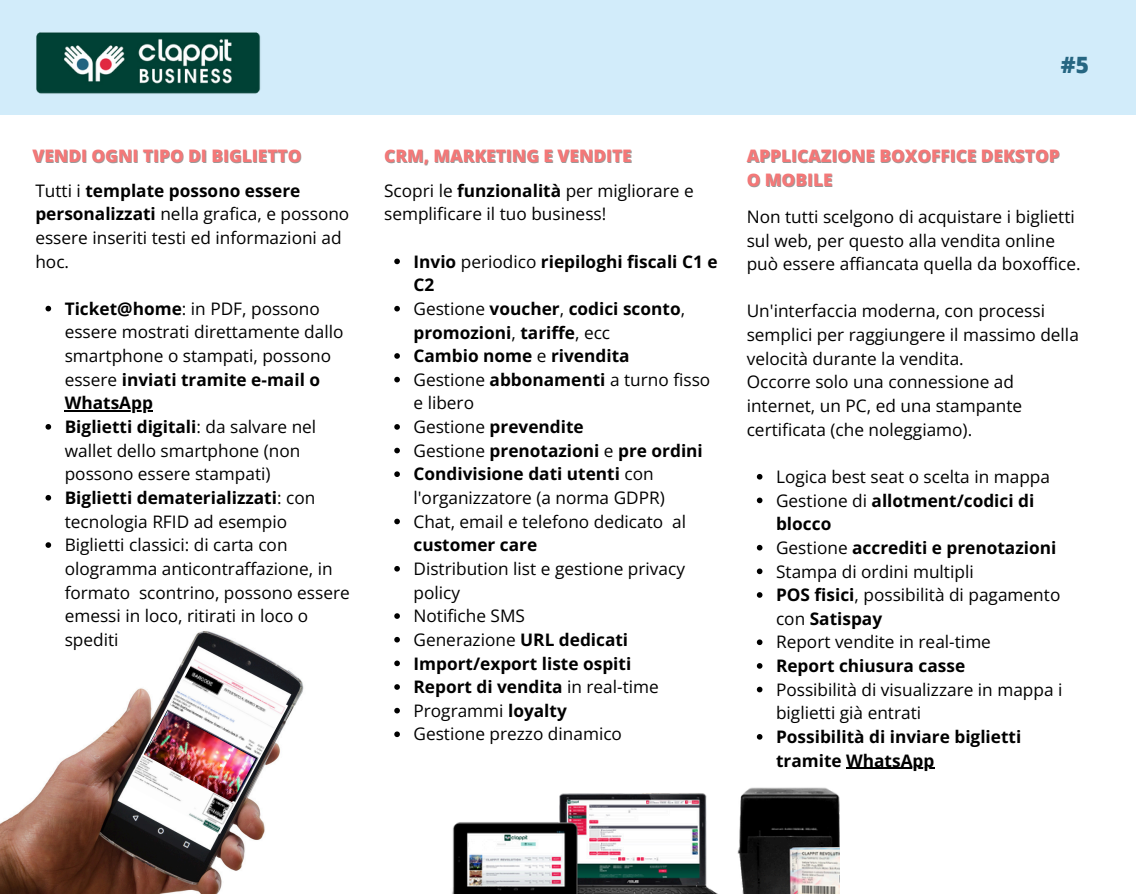
<style>
.page{position:relative;width:1136px;height:894px;background:#fff}
.page>*{position:absolute;margin:0;border:0;box-sizing:border-box;transform-origin:0 0}
.t1{font:800 22.5px "Open Sans";color:#266682}
.t2{font:17.25px/23.7px "Open Sans";color:#000}
.t3{font:700 17.25px/23.7px "Open Sans";color:#000}
.t4{font:800 17.25px "Open Sans";color:#f47878}
.s1{font-weight:700}
.s2{font-weight:400}
</style>
<div class="page">
<img style="left:0;top:618px;width:400px;height:275px">
<img style="left:127px;top:656px;width:161px;height:177px">
<img style="left:144px;top:710px;width:111px;height:92px">
<img style="left:349px;top:740px;width:489px;height:153px">
<div style="left:0;top:0;width:1135px;height:114px;background:#d2ecfa"></div>
<img style="left:36px;top:32px;width:225px;height:62px">
<svg style="left:394px;top:258px;width:6px;height:6px"></svg>
<svg style="left:394px;top:306px;width:6px;height:5px"></svg>
<svg style="left:394px;top:353px;width:6px;height:5px"></svg>
<svg style="left:394px;top:376px;width:6px;height:6px"></svg>
<svg style="left:394px;top:424px;width:6px;height:5px"></svg>
<svg style="left:394px;top:447px;width:6px;height:6px"></svg>
<svg style="left:394px;top:471px;width:6px;height:6px"></svg>
<svg style="left:394px;top:518px;width:6px;height:6px"></svg>
<svg style="left:394px;top:566px;width:6px;height:5px"></svg>
<svg style="left:394px;top:613px;width:6px;height:5px"></svg>
<svg style="left:394px;top:636px;width:6px;height:6px"></svg>
<svg style="left:394px;top:660px;width:6px;height:6px"></svg>
<svg style="left:394px;top:684px;width:6px;height:5px"></svg>
<svg style="left:394px;top:707px;width:6px;height:6px"></svg>
<svg style="left:394px;top:731px;width:6px;height:5px"></svg>
<svg style="left:756px;top:474px;width:6px;height:5px"></svg>
<svg style="left:756px;top:497px;width:6px;height:6px"></svg>
<svg style="left:756px;top:544px;width:6px;height:6px"></svg>
<svg style="left:756px;top:568px;width:6px;height:6px"></svg>
<svg style="left:756px;top:592px;width:6px;height:5px"></svg>
<svg style="left:756px;top:639px;width:6px;height:6px"></svg>
<svg style="left:756px;top:663px;width:6px;height:5px"></svg>
<svg style="left:756px;top:686px;width:6px;height:6px"></svg>
<svg style="left:756px;top:734px;width:6px;height:5px"></svg>
<hr style="left:846px;top:767px;width:88px;height:1px;background:#000">
<svg style="left:45px;top:306px;width:6px;height:5px"></svg>
<hr style="left:65px;top:410px;width:88px;height:1px;background:#000">
<svg style="left:45px;top:424px;width:6px;height:5px"></svg>
<svg style="left:45px;top:495px;width:6px;height:5px"></svg>
<svg style="left:45px;top:542px;width:6px;height:5px"></svg>
<p class="t4" style="left:32px;top:144px;width:270px">VENDI OGNI TIPO DI BIGLIETTO</p>
<p class="t2" style="left:35px;top:178px;width:315px">Tutti i <span class="s1">template possono essere personalizzati</span> nella grafica, e possono essere inseriti testi ed informazioni ad hoc.</p>
<p class="t2" style="left:65px;top:296px;width:280px"><span class="s1">Ticket@home</span>: in PDF, possono essere mostrati direttamente dallo smartphone o stampati, possono essere <span class="s1">inviati tramite e-mail o</span></p>
<p class="t2" style="left:65px;top:390px;width:286px"><span class="s1">WhatsApp<br>Biglietti digitali</span>: da salvare nel wallet dello smartphone (non possono essere stampati)<br><span class="s1">Biglietti dematerializzati</span>: con tecnologia RFID ad esempio<br>Biglietti classici: di carta con ologramma anticontraffazione, in formato scontrino, possono essere emessi in loco, ritirati in loco o spediti</p>
<h1 class="t1" style="left:1060px;top:49px;width:30px">#5</h1>
<p class="t4" style="left:384px;top:144px;width:249px">CRM, MARKETING E VENDITE</p>
<p class="t2" style="left:384px;top:178px;width:311px">Scopri le <span class="s1">funzionalità</span> per migliorare e semplificare il tuo business!</p>
<p class="t3" style="left:413px;top:249px;width:305px">Invio <span class="s2">periodico</span> riepiloghi fiscali C1 e<br>C2</p>
<p class="t3" style="left:413px;top:296px;width:273px"><span class="s2">Gestione</span> voucher<span class="s2">,</span> codici sconto<span class="s2">, </span>promozioni<span class="s2">,</span> tariffe<span class="s2">, ecc</span></p>
<p class="t3" style="left:413px;top:343px;width:217px">Cambio nome <span class="s2">e</span> rivendita</p>
<p class="t2" style="left:413px;top:367px;width:298px">Gestione <span class="s1">abbonamenti</span> a turno fisso e libero</p>
<p class="t3" style="left:413px;top:414px;width:172px"><span class="s2">Gestione</span> prevendite</p>
<p class="t3" style="left:413px;top:438px;width:291px"><span class="s2">Gestione</span> prenotazioni <span class="s2">e</span> pre ordini</p>
<p class="t2" style="left:413px;top:461px;width:253px"><span class="s1">Condivisione dati utenti</span> con l'organizzatore (a norma GDPR)</p>
<p class="t2" style="left:413px;top:509px;width:274px">Chat, email e telefono dedicato al <span class="s1">customer care</span></p>
<p class="t2" style="left:413px;top:556px;width:273px">Distribution list e gestione privacy policy</p>
<p class="t2" style="left:413px;top:603px;width:113px">Notifiche SMS</p>
<p class="t2" style="left:413px;top:627px;width:216px">Generazione <span class="s1">URL dedicati</span></p>
<p class="t3" style="left:413px;top:650px;width:219px">Import/export liste ospiti</p>
<p class="t3" style="left:413px;top:674px;width:247px">Report di vendita <span class="s2">in real-time</span></p>
<p class="t2" style="left:413px;top:698px;width:155px">Programmi <span class="s1">loyalty</span></p>
<p class="t2" style="left:413px;top:721px;width:210px">Gestione prezzo dinamico</p>
<p class="t4" style="left:746px;top:144px;width:314px">APPLICAZIONE BOXOFFICE DEKSTOP</p>
<p class="t4" style="left:746px;top:167px;width:87px">O MOBILE</p>
<p class="t2" style="left:746px;top:204px;width:335px">Non tutti scelgono di acquistare i biglietti sul web, per questo alla vendita online può essere affiancata quella da boxoffice.</p>
<p class="t2" style="left:746px;top:299px;width:333px">Un'interfaccia moderna, con processi semplici per raggiungere il massimo della velocità durante la vendita.</p>
<p class="t2" style="left:746px;top:370px;width:277px">Occorre solo una connessione ad internet, un PC, ed una stampante certificata (che noleggiamo).</p>
<p class="t2" style="left:775px;top:464px;width:275px">Logica best seat o scelta in mappa</p>
<p class="t3" style="left:775px;top:488px;width:260px"><span class="s2">Gestione di</span> allotment/codici di blocco</p>
<p class="t3" style="left:775px;top:535px;width:282px"><span class="s2">Gestione</span> accrediti e prenotazioni</p>
<p class="t2" style="left:775px;top:559px;width:199px">Stampa di ordini multipli</p>
<p class="t2" style="left:775px;top:582px;width:286px"><span class="s1">POS fisici</span>, possibilità di pagamento con <span class="s1">Satispay</span></p>
<p class="t2" style="left:775px;top:629px;width:216px">Report vendite in real-time</p>
<p class="t3" style="left:775px;top:653px;width:190px">Report chiusura casse</p>
<p class="t2" style="left:775px;top:677px;width:288px">Possibilità di visualizzare in mappa i biglietti già entrati</p>
<p class="t3" style="left:775px;top:724px;width:247px">Possibilità di inviare biglietti tramite WhatsApp</p>
</div>
